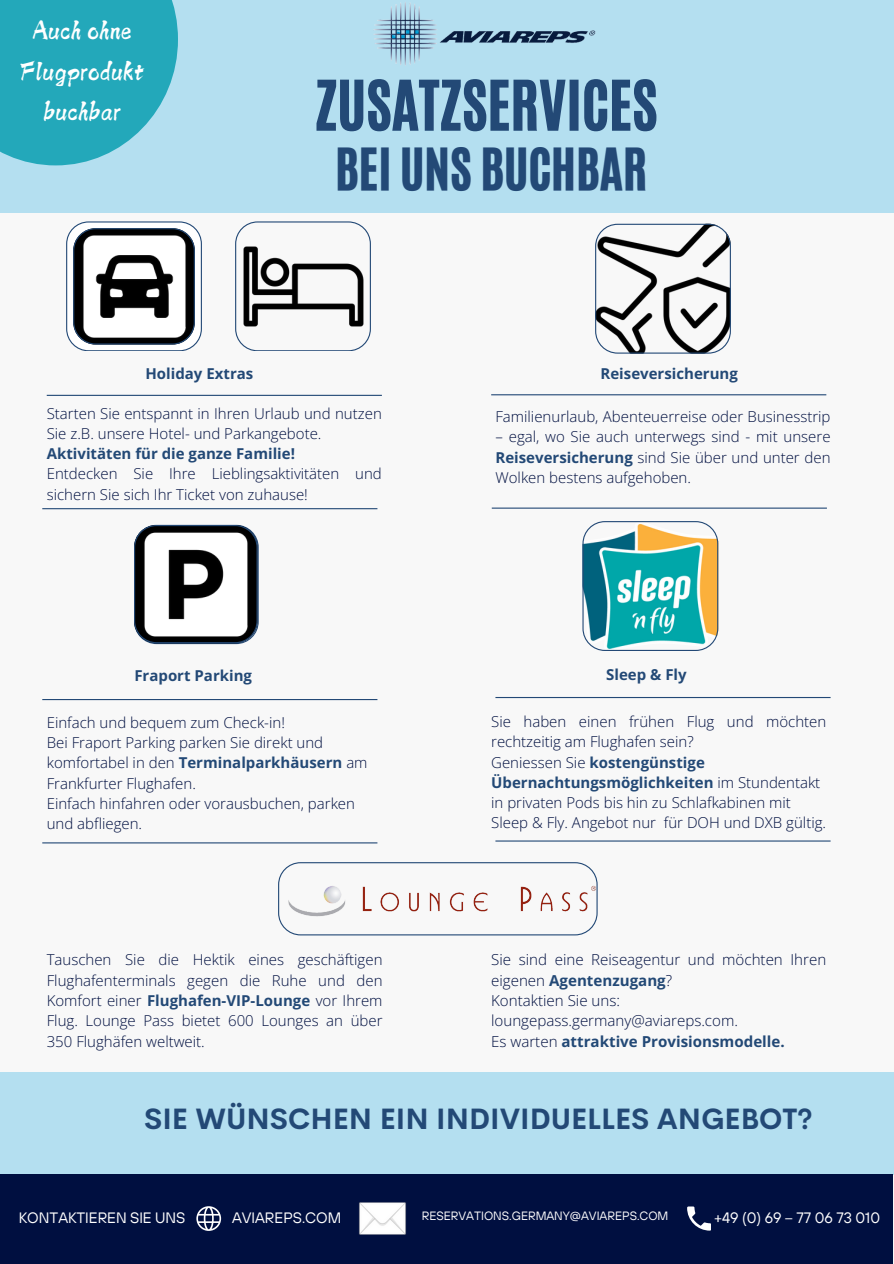
<style>
.page{position:relative;width:894px;height:1264px;background:#fff}
.page>*{position:absolute;margin:0;border:0;box-sizing:border-box;transform-origin:0 0}
.t1{font:57.75px "CA Generated";color:#234976}
.t2{font:48.75px "CA Generated";color:#234976}
.t3{font:29.7px/40.5px "Canva Shadow Stream Latin";color:#fff;text-align:center}
.t4{font:700 28.8px "Cerebri Sans";color:#234976}
.t5{font:300 15.15px/20.2px "Open Sans";color:#000f40}
.t6{font:300 15px/20.2px "Open Sans";color:#000f40}
.t7{font:700 15px "Open Sans";color:#234976}
.t8{font:15px "TT Hoves";color:#fff}
.t9{font:12px "TT Hoves";color:#fff}
.s1{font-weight:700;color:#234976}
</style>
<div class="page">
<div style="left:0;top:0;width:893px;height:1263px;background:#f8f8f8"></div>
<hr style="left:42px;top:508px;width:335px;height:1px;background:#234976">
<hr style="left:42px;top:842px;width:335px;height:1px;background:#234976">
<hr style="left:491px;top:507px;width:335px;height:1px;background:#234976">
<hr style="left:495px;top:840px;width:335px;height:1px;background:#234976">
<hr style="left:47px;top:395px;width:335px;height:1px;background:#234976">
<hr style="left:42px;top:699px;width:335px;height:1px;background:#234976">
<hr style="left:491px;top:394px;width:335px;height:1px;background:#234976">
<div style="left:0;top:1072px;width:893px;height:102px;background:#b4dff0"></div>
<div style="left:0;top:1174px;width:892px;height:89px;background:#000f40"></div>
<svg style="left:687px;top:1206px;width:23px;height:24px"></svg>
<svg style="left:196px;top:1206px;width:25px;height:24px"></svg>
<img style="left:359px;top:1202px;width:47px;height:33px">
<div style="left:0;top:0;width:893px;height:213px;background:#b4dff0"></div>
<svg style="left:595px;top:224px;width:135px;height:129px"></svg>
<svg style="left:66px;top:221px;width:136px;height:130px"></svg>
<svg style="left:235px;top:221px;width:136px;height:130px"></svg>
<svg style="left:134px;top:525px;width:125px;height:119px"></svg>
<svg style="left:582px;top:521px;width:136px;height:129px"></svg>
<svg style="left:278px;top:862px;width:319px;height:73px"></svg>
<div style="left:0;top:0;width:178px;height:165px;background:#23a8ba"></div>
<hr style="left:495px;top:697px;width:335px;height:1px;background:#234976">
<img style="left:373px;top:2px;width:223px;height:64px">
<p class="t3" style="left:20px;top:10px;width:126px">Auch ohne<br>Flugprodukt buchbar</p>
<p class="t1" style="left:314px;top:64px;width:344px">ZUSATZSERVICES</p>
<p class="t2" style="left:335px;top:134px;width:313px">BEI UNS BUCHBAR</p>
<h6 class="t7" style="left:145px;top:362px;width:109px">Holiday Extras</h6>
<p class="t7" style="left:600px;top:363px;width:139px">Reiseversicherung</p>
<h5 class="t6" style="left:47px;top:402px;width:336px">Starten Sie entspannt in Ihren Urlaub und nutzen Sie z.B. unsere Hotel- und Parkangebote.<br><span class="s1">Aktivitäten für die ganze Familie!<br></span>Entdecken Sie Ihre Lieblingsaktivitäten und sichern Sie sich Ihr Ticket von zuhause!</h5>
<p class="t7" style="left:134px;top:665px;width:119px">Fraport Parking</p>
<h5 class="t6" style="left:47px;top:712px;width:322px">Einfach und bequem zum Check-in!<br>Bei Fraport Parking parken Sie direkt und komfortabel in den <span class="s1">Terminalparkhäusern</span> am Frankfurter Flughafen.<br>Einfach hinfahren oder vorausbuchen, parken und abfliegen.</h5>
<h6 class="t6" style="left:47px;top:949px;width:337px;text-align:justify">Tauschen Sie die Hektik eines geschäftigen Flughafenterminals gegen die Ruhe und den Komfort einer <span class="s1">Flughafen-VIP-Lounge</span> vor Ihrem Flug. Lounge Pass bietet 600 Lounges an über 350 Flughäfen weltweit.</h6>
<h6 class="t6" style="left:495px;top:406px;width:336px">Familienurlaub, Abenteuerreise oder Businesstrip</h6>
<h6 class="t6" style="left:495px;top:426px;width:336px;text-align:justify">– egal, wo Sie auch unterwegs sind - mit unsere <span class="s1">Reiseversicherung</span> sind Sie über und unter den Wolken bestens aufgehoben.</h6>
<h5 class="t7" style="left:606px;top:663px;width:82px">Sleep &amp; Fly</h5>
<p class="t6" style="left:491px;top:711px;width:336px">Sie haben einen frühen Flug und möchten rechtzeitig am Flughafen sein?<br>Geniessen Sie <span class="s1">kostengünstige Übernachtungsmöglichkeiten</span> im Stundentakt in privaten Pods bis hin zu Schlafkabinen mit Sleep &amp; Fly. Angebot nur für DOH und DXB gültig.</p>
<p class="t5" style="left:491px;top:949px;width:336px">Sie sind eine Reiseagentur und möchten Ihren eigenen <span class="s1">Agentenzugang</span>?<br>Kontaktien Sie uns: loungepass.germany@aviareps.com.<br>Es warten <span class="s1">attraktive Provisionsmodelle.</span></p>
<p class="t4" style="left:144px;top:1099px;width:670px">SIE WÜNSCHEN EIN INDIVIDUELLES ANGEBOT?</p>
<h6 class="t8" style="left:19px;top:1208px;width:168px">KONTAKTIEREN SIE UNS</h6>
<h6 class="t8" style="left:232px;top:1208px;width:111px">AVIAREPS.COM</h6>
<h6 class="t9" style="left:421px;top:1207px;width:248px">RESERVATIONS.GERMANY@AVIAREPS.COM</h6>
<p class="t8" style="left:713px;top:1208px;width:167px">+49 (0) 69 – 77 06 73 010</p>
</div>
